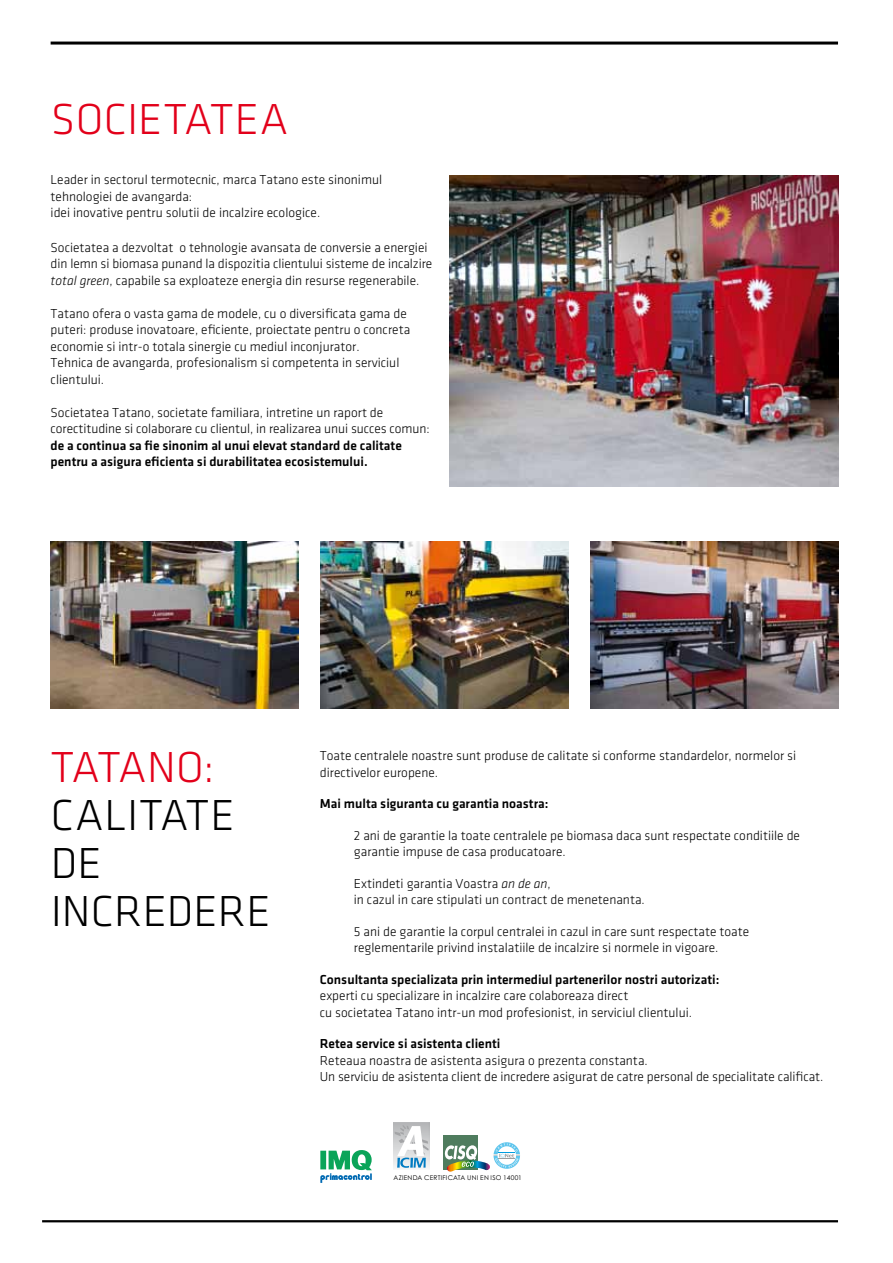
<style>
.page{position:relative;width:893px;height:1263px;background:#fff}
.page>*{position:absolute;margin:0;border:0;box-sizing:border-box;transform-origin:0 0}
.t1{font:300 45px/48px "Klavika";letter-spacing:.01em;color:#000}
.t2{font:300 45px "Klavika";letter-spacing:.005em;color:#e2001a}
.t3{font:300 13.5px/16.5px "Klavika";color:#000}
.t4{font:500 13.5px/16.5px "Klavika";color:#000}
.t5{font:6.6px "Century Gothic";letter-spacing:.04em;color:#000}
.s1{font-family:"Klavika Light Italic TF";font-weight:400}
</style>
<div class="page">
<svg style="left:320px;top:1150px;width:52px;height:33px"></svg>
<svg style="left:395px;top:1125px;width:34px;height:43px"></svg>
<div style="left:444px;top:1135px;width:34px;height:34px;background:#4f7c5e"></div>
<svg style="left:444px;top:1142px;width:76px;height:30px"></svg>
<img style="left:450px;top:175px;width:388px;height:312px">
<img style="left:320px;top:541px;width:248px;height:167px">
<img style="left:590px;top:541px;width:248px;height:167px">
<img style="left:50px;top:541px;width:248px;height:167px">
<hr style="left:51px;top:42px;width:787px;height:3px;background:#000">
<hr style="left:42px;top:1220px;width:796px;height:2px;background:#000">
<h1 class="t2" style="left:51px;top:95px;width:239px">Societatea</h1>
<p class="t3" style="left:51px;top:172px;width:333px">Leader in sectorul termotecnic, marca Tatano este sinonimul tehnologiei de avangarda:<br>idei inovative pentru solutii de incalzire ecologice.</p>
<p class="t3" style="left:51px;top:239px;width:383px">Societatea a dezvoltat o tehnologie avansata de conversie a energiei din lemn si biomasa punand la dispozitia clientului sisteme de incalzire <span class="s1">total green</span>, capabile sa exploateze energia din resurse regenerabile.</p>
<p class="t3" style="left:51px;top:305px;width:361px">Tatano ofera o vasta gama de modele, cu o diversificata gama de puteri: produse inovatoare, eficiente, proiectate pentru o concreta economie si intr-o totala sinergie cu mediul inconjurator.<br>Tehnica de avangarda, profesionalism si competenta in serviciul clientului.</p>
<p class="t3" style="left:51px;top:404px;width:381px">Societatea Tatano, societate familiara, intretine un raport de corectitudine si colaborare cu clientul, in realizarea unui succes comun:</p>
<p class="t4" style="left:51px;top:437px;width:353px">de a continua sa fie sinonim al unui elevat standard de calitate pentru a asigura eficienta si durabilitatea ecosistemului.</p>
<h1 class="t2" style="left:51px;top:744px;width:165px">Tatano:</h1>
<h1 class="t1" style="left:51px;top:792px;width:214px">CALITATE<br>DE<br>INCREDERE</h1>
<p class="t3" style="left:320px;top:748px;width:478px">Toate centralele noastre sunt produse de calitate si conforme standardelor, normelor si directivelor europene.</p>
<p class="t4" style="left:320px;top:796px;width:230px">Mai multa siguranta cu garantia noastra:</p>
<p class="t3" style="left:354px;top:827px;width:448px">2 ani de garantie la toate centralele pe biomasa daca sunt respectate conditiile de garantie impuse de casa producatoare.</p>
<p class="t3" style="left:320px;top:875px;width:22px">E</p>
<p class="t3" style="left:354px;top:875px;width:292px;text-indent:7px">xtindeti garantia Voastra <span class="s1">an de an</span>,<br>in cazul in care stipulati un contract de menetenanta.</p>
<p class="t3" style="left:354px;top:923px;width:397px">5 ani de garantie la corpul centralei in cazul in care sunt respectate toate reglementarile privind instalatiile de incalzire si normele in vigoare.</p>
<p class="t4" style="left:320px;top:971px;width:401px">Consultanta specializata prin intermediul partenerilor nostri autorizati:</p>
<p class="t3" style="left:320px;top:988px;width:374px">experti cu specializare in incalzire care colaboreaza direct<br>cu societatea Tatano intr-un mod profesionist, in serviciul clientului.</p>
<p class="t4" style="left:320px;top:1036px;width:182px">Retea service si asistenta clienti</p>
<p class="t3" style="left:320px;top:1052px;width:505px">Reteaua noastra de asistenta asigura o prezenta constanta.<br>Un serviciu de asistenta client de incredere asigurat de catre personal de specialitate calificat.</p>
<p class="t5" style="left:394px;top:1173px;width:130px">AZIENDA CERTIFICATA UNI EN ISO 14001</p>
</div>
